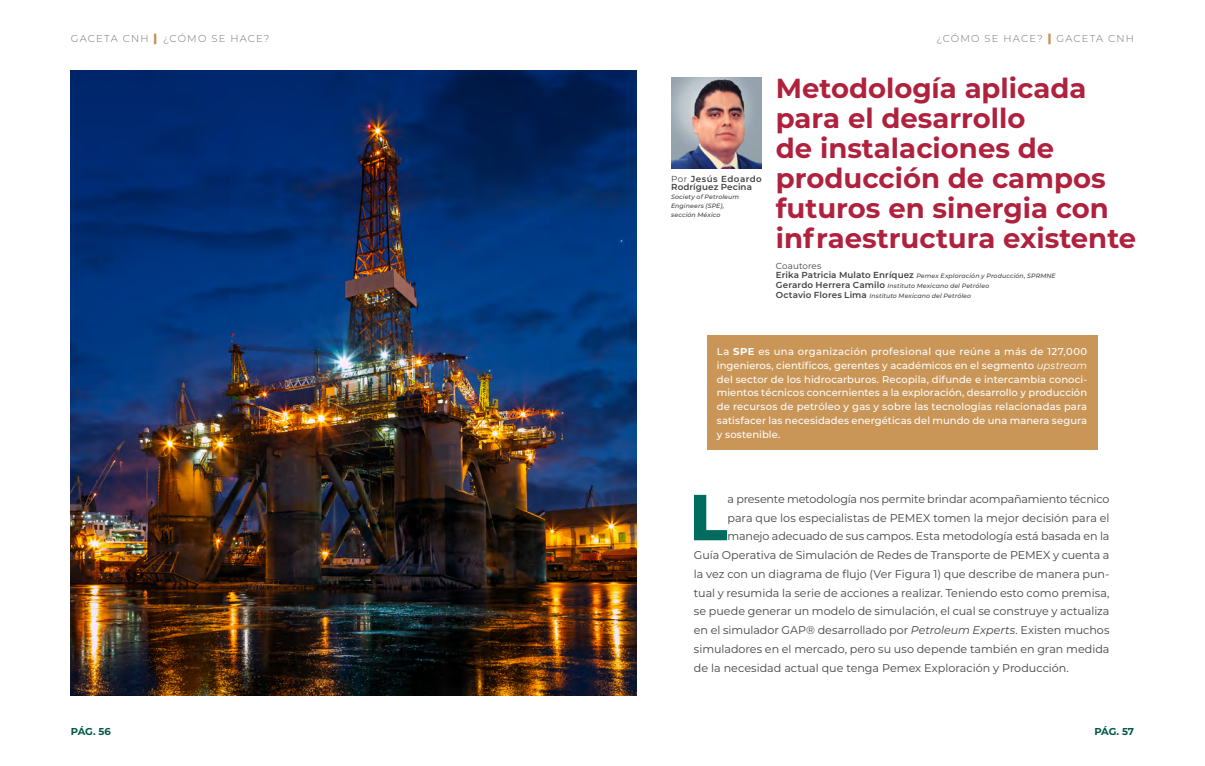
<style>
.page{position:relative;width:1205px;height:766px;background:#fff}
.page>*{position:absolute;margin:0;border:0;box-sizing:border-box;transform-origin:0 0}
.t1{font:800 64.88px "Montserrat";color:#006c5f;scale:.96 1}
.t2{font:700 27.5px/30px "Montserrat";color:#b0213e}
.t3{font:11.25px "Montserrat";color:#434141}
.t4{font:500 10px/13.8px "Montserrat";letter-spacing:.005em;color:#fff;text-align:justify}
.t5{font:300 10px "Montserrat";letter-spacing:.12em;color:#737277}
.t6{font:700 10px "Montserrat";letter-spacing:-.01em;color:#00584a}
.t7{font:600 8.75px/8.8px "Montserrat";letter-spacing:.02em;color:#434141}
.t8{font:8.75px "Montserrat";letter-spacing:.01em;color:#434141}
.t9{font:italic 500 6.25px/8.8px "Montserrat";letter-spacing:.015em;color:#434141}
.s1{font-weight:900;font-size:11.25px;color:#c49357}
.s2{font-weight:400}
.s3{font-weight:600;font-style:normal;font-size:8.75px}
.s4{font-weight:700}
.s5{font-weight:400;font-style:italic}
.s6{font-style:italic}
</style>
<div class="page">
<div style="left:707px;top:335px;width:390px;height:114px;background:#ca9658"></div>
<img style="left:671px;top:77px;width:91px;height:91px">
<img style="left:71px;top:70px;width:565px;height:624px">
<p class="t5" style="left:71px;top:32px;width:200px">GACETA CNH <span class="s1">|</span> ¿CÓMO SE HACE?</p>
<p class="t7" style="left:671px;top:174px;width:92px"><span class="s2">Por</span> Jesús Edoardo<br>Rodríguez Pecina</p>
<p class="t9" style="left:671px;top:192px;width:69px">Society of Petroleum<br>Engineers (SPE), sección México</p>
<p class="t5" style="left:936px;top:32px;width:199px">¿CÓMO SE HACE? <span class="s1">|</span> GACETA CNH</p>
<h2 class="t2" style="left:776px;top:71px;width:362px">Metodología aplicada para el desarrollo<br>de instalaciones de producción de campos futuros en sinergia con infraestructura existente</h2>
<p class="t8" style="left:776px;top:260px;width:47px">Coautores</p>
<p class="t9" style="left:776px;top:270px;width:281px;line-height:10px"><span class="s3">Erika Patricia Mulato Enríquez</span> Pemex Exploración y Producción, SPRMNE<br><span class="s3">Gerardo Herrera Camilo</span> Instituto Mexicano del Petróleo<br><span class="s3">Octavio Flores Lima</span> Instituto Mexicano del Petróleo</p>
<p class="t4" style="left:717px;top:344px;width:372px">La <span class="s4">SPE</span> es una organización profesional que reúne a más de 127,000 ingenieros, científicos, gerentes y académicos en el segmento <span class="s5">upstream </span>del sector de los hidrocarburos. Recopila, difunde e intercambia conoci&shy;mientos técnicos concernientes a la exploración, desarrollo y producción de recursos de petróleo y gas y sobre las tecnologías relacionadas para satisfacer las necesidades energéticas del mundo de una manera segura y sostenible.</p>
<h1 class="t1" style="left:689px;top:469px;width:41px">L</h1>
<p class="t3" style="left:727px;top:491px;width:383px">a presente metodología nos permite brindar acompañamiento técnico</p>
<p class="t3" style="left:727px;top:509px;width:383px">para que los especialistas de PEMEX tomen la mejor decisión para el</p>
<p class="t3" style="left:727px;top:528px;width:383px">manejo adecuado de sus campos. Esta metodología está basada en la</p>
<p class="t3" style="left:694px;top:547px;width:417px">Guía Operativa de Simulación de Redes de Transporte de PEMEX y cuenta a</p>
<p class="t3" style="left:694px;top:566px;width:417px">la vez con un diagrama de flujo (Ver Figura 1) que describe de manera pun-</p>
<p class="t3" style="left:694px;top:584px;width:417px">tual y resumida la serie de acciones a realizar. Teniendo esto como premisa,</p>
<p class="t3" style="left:694px;top:603px;width:417px">se puede generar un modelo de simulación, el cual se construye y actualiza</p>
<p class="t3" style="left:694px;top:622px;width:417px">en el simulador GAP® desarrollado por <span class="s6">Petroleum Experts.</span> Existen muchos</p>
<p class="t3" style="left:694px;top:641px;width:417px">simuladores en el mercado, pero su uso depende también en gran medida</p>
<p class="t3" style="left:694px;top:659px;width:376px">de la necesidad actual que tenga Pemex Exploración y Producción.</p>
<p class="t6" style="left:71px;top:724px;width:42px">PÁG. 56</p>
<p class="t6" style="left:1094px;top:724px;width:41px">PÁG. 57</p>
</div>
